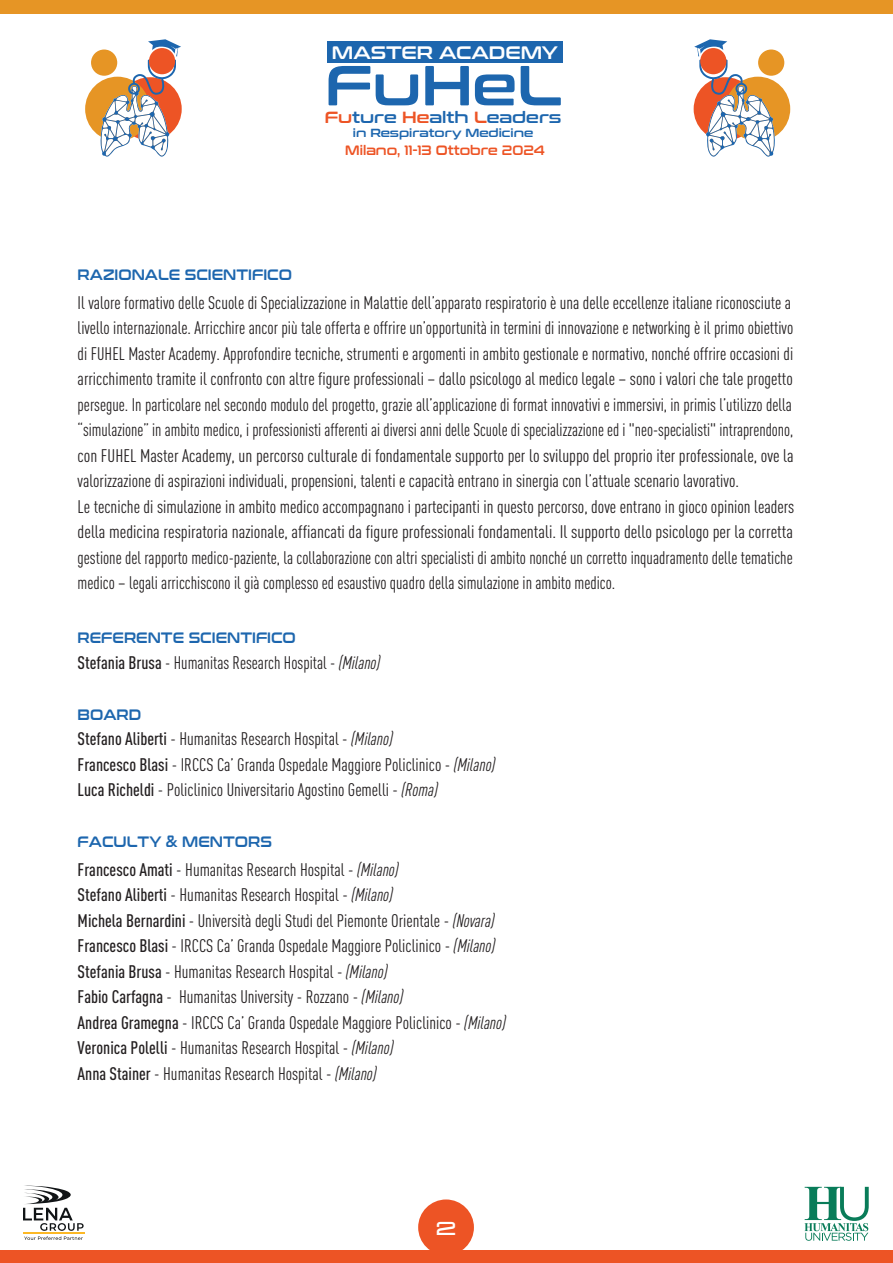
<style>
.page{position:relative;width:893px;height:1263px;background:#fff}
.page>*{position:absolute;margin:0;border:0;box-sizing:border-box;transform-origin:0 0}
.t1{font:56.25px "Conthrax Sb";color:#1d66ae}
.t2{font:700 19.5px "Arkitech";color:#fff}
.t3{font:condensed 18px/25.5px "DIN Pro";color:#231f20}
.t4{font:condensed 18px "DIN Pro";color:#231f20;scale:.96 1}
.t5{font:18px "Conthrax Sb";color:#fff}
.t6{font:16.05px "Conthrax Sb";color:#1d66ae}
.t7{font:15px "Conthrax Sb";color:#1d66ae;scale:.9 1}
.t8{font:13.5px "Conthrax Sb";color:#ed5425;scale:.9 1}
.t9{font:11.7px "Conthrax Sb";color:#1d66ae}
.s1{color:#ed5425}
.s2{font-weight:500}
.s3{font-style:italic}
</style>
<div class="page">
<svg style="left:23px;top:1185px;width:61px;height:55px"></svg>
<hr style="left:23px;top:1233px;width:62px;height:1px;background:#fcb825">
<svg style="left:804px;top:1187px;width:65px;height:54px"></svg>
<div style="left:0;top:0;width:893px;height:14px;background:#e69525"></div>
<div style="left:0;top:1251px;width:893px;height:12px;background:#ed5425"></div>
<div style="left:418px;top:1199px;width:56px;height:56px;background:#ed5425;border-radius:50%"></div>
<div style="left:758px;top:50px;width:26px;height:26px;background:#e69525;border-radius:50%"></div>
<div style="left:726px;top:77px;width:64px;height:64px;background:#e69525;border-radius:50%"></div>
<svg style="left:694px;top:39px;width:81px;height:118px"></svg>
<div style="left:700px;top:48px;width:26px;height:26px;background:#ed5425;border-radius:50%"></div>
<div style="left:91px;top:50px;width:26px;height:26px;background:#e69525;border-radius:50%"></div>
<div style="left:85px;top:77px;width:65px;height:64px;background:#e69525;border-radius:50%"></div>
<svg style="left:100px;top:39px;width:81px;height:118px"></svg>
<div style="left:149px;top:48px;width:26px;height:26px;background:#ed5425;border-radius:50%"></div>
<div style="left:327px;top:42px;width:236px;height:21px;background:#1d66ae"></div>
<p class="t5" style="left:332px;top:38px;width:228px">MASTER ACADEMY</p>
<h1 class="t1" style="left:325px;top:43px;width:238px">FuHeL</h1>
<p class="t6" style="left:325px;top:105px;width:238px"><span class="s1">Fu</span>ture <span class="s1">He</span>alth <span class="s1">L</span>eaders</p>
<p class="t9" style="left:353px;top:124px;width:182px">in Respirator Medicine</p>
<p class="t9" style="left:452px;top:124px;width:11px">y</p>
<p class="t8" style="left:345px;top:140px;width:223px">Milano, 11-13 Ottobre 2024</p>
<p class="t7" style="left:78px;top:263px;width:240px">RAZIONALE SCIENTIFICO</p>
<p class="t3" style="left:78px;top:288px;width:718px">Il valore formativo delle Scuole di Specializzazione in Malattie dell’apparato respiratorio è una delle eccellenze italiane riconosciute a livello internazionale. Arricchire ancor più tale offerta e offrire un’opportunità in termini di innovazione e networking è il primo obiettivo di FUHEL Master Academy. Approfondire tecniche, strumenti e argomenti in ambito gestionale e normativo, nonché offrire occasioni di arricchimento tramite il confronto con altre figure professionali – dallo psicologo al medico legale – sono i valori che tale progetto persegue. In particolare nel secondo modulo del progetto, grazie all’applicazione di format innovativi e immersivi, in primis l’utilizzo della “simulazione” in ambito medico, i professionisti afferenti ai diversi anni delle Scuole di specializzazione ed i "neo-specialisti" intraprendono, con FUHEL Master Academy, un percorso culturale di fondamentale supporto per lo sviluppo del proprio iter professionale, ove la valorizzazione di aspirazioni individuali, propensioni, talenti e capacità entrano in sinergia con l’attuale scenario lavorativo.<br>Le tecniche di simulazione in ambito medico accompagnano i partecipanti in questo percorso, dove entrano in gioco opinion leaders della medicina respiratoria nazionale, affiancati da figure professionali fondamentali. Il supporto dello psicologo per la corretta gestione del rapporto medico-paziente, la collaborazione con altri specialisti di ambito nonché un corretto inquadramento delle tematiche medico – legali arricchiscono il già complesso ed esaustivo quadro della simulazione in ambito medico.</p>
<p class="t7" style="left:78px;top:626px;width:244px">REFERENTE SCIENTIFICO</p>
<p class="t4" style="left:78px;top:649px;width:317px"><span class="s2">Stefania Brusa</span> - Humanitas Research Hospital - <span class="s3">(Milano)</span></p>
<p class="t7" style="left:78px;top:703px;width:72px">BOARD</p>
<p class="t3" style="left:78px;top:725px;width:419px"><span class="s2">Stefano Aliberti</span> - Humanitas Research Hospital - <span class="s3">(Milano)<br></span><span class="s2">Francesco Blasi</span> - IRCCS Ca’ Granda Ospedale Maggiore Policlinico - <span class="s3">(Milano)<br></span><span class="s2">Luca Richeldi</span> - Policlinico Universitario Agostino Gemelli - <span class="s3">(Roma)</span></p>
<p class="t7" style="left:78px;top:830px;width:217px">FACULTY &amp; MENTORS</p>
<p class="t3" style="left:78px;top:855px;width:430px"><span class="s2">Francesco Amati</span> - Humanitas Research Hospital - <span class="s3">(Milano)<br></span><span class="s2">Stefano Aliberti</span> - Humanitas Research Hospital - <span class="s3">(Milano)<br></span><span class="s2">Michela Bernardini</span> - Università degli Studi del Piemonte Orientale - <span class="s3">(Novara)<br></span><span class="s2">Francesco Blasi</span> - IRCCS Ca’ Granda Ospedale Maggiore Policlinico - <span class="s3">(Milano)<br></span><span class="s2">Stefania Brusa</span> - Humanitas Research Hospital - <span class="s3">(Milano)<br></span><span class="s2">Fabio Carfagna</span> - Humanitas University - Rozzano - <span class="s3">(Milano)<br></span><span class="s2">Andrea Gramegna</span> - IRCCS Ca’ Granda Ospedale Maggiore Policlinico - <span class="s3">(Milano)<br></span><span class="s2">Veronica Polelli</span> - Humanitas Research Hospital - <span class="s3">(Milano)<br></span><span class="s2">Anna Stainer</span> - Humanitas Research Hospital - <span class="s3">(Milano)</span></p>
<p class="t2" style="left:435px;top:1216px;width:24px">2</p>
</div>
